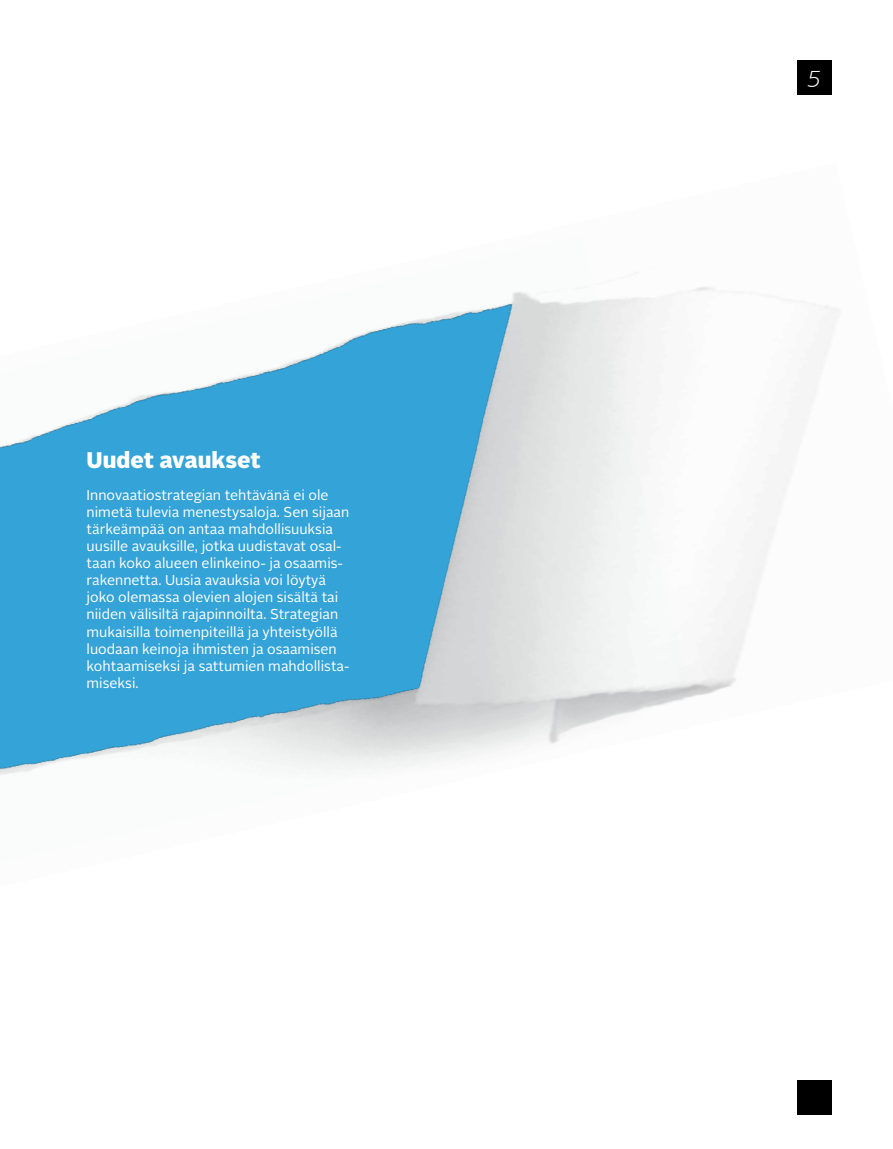
<style>
.page{position:relative;width:893px;height:1149px;background:#fff}
.page>*{position:absolute;margin:0;border:0;box-sizing:border-box;transform-origin:0 0}
.t1{font:900 22.5px "Alright Sans";color:#fff}
.t2{font:italic 300 22.5px "Alright Sans";color:#fff}
.t3{font:14.25px/17.1px "Alright Sans";color:#fff}
</style>
<div class="page">
<div style="left:798px;top:60px;width:34px;height:34px;background:#000"></div>
<div style="left:798px;top:1080px;width:34px;height:34px;background:#000"></div>
<img style="left:0;top:272px;width:839px;height:503px">
<h1 class="t1" style="left:86px;top:444px;width:176px">Uudet avaukset</h1>
<p class="t3" style="left:87px;top:486px;width:264px">Innovaatiostrategian tehtävänä ei ole nimetä tulevia menestysaloja. Sen sijaan tärkeämpää on antaa mahdollisuuksia uusille avauksille, jotka uudistavat osal&shy;taan koko alueen elinkeino- ja osaamis&shy;rakennetta. Uusia avauksia voi löytyä joko olemassa olevien alojen sisältä tai niiden välisiltä rajapinnoilta. Strategian mukaisilla toimenpiteillä ja yhteistyöllä luodaan keinoja ihmisten ja osaamisen kohtaamiseksi ja sattumien mahdollista&shy;miseksi.</p>
<h1 class="t2" style="left:808px;top:60px;width:14px">5</h1>
</div>
